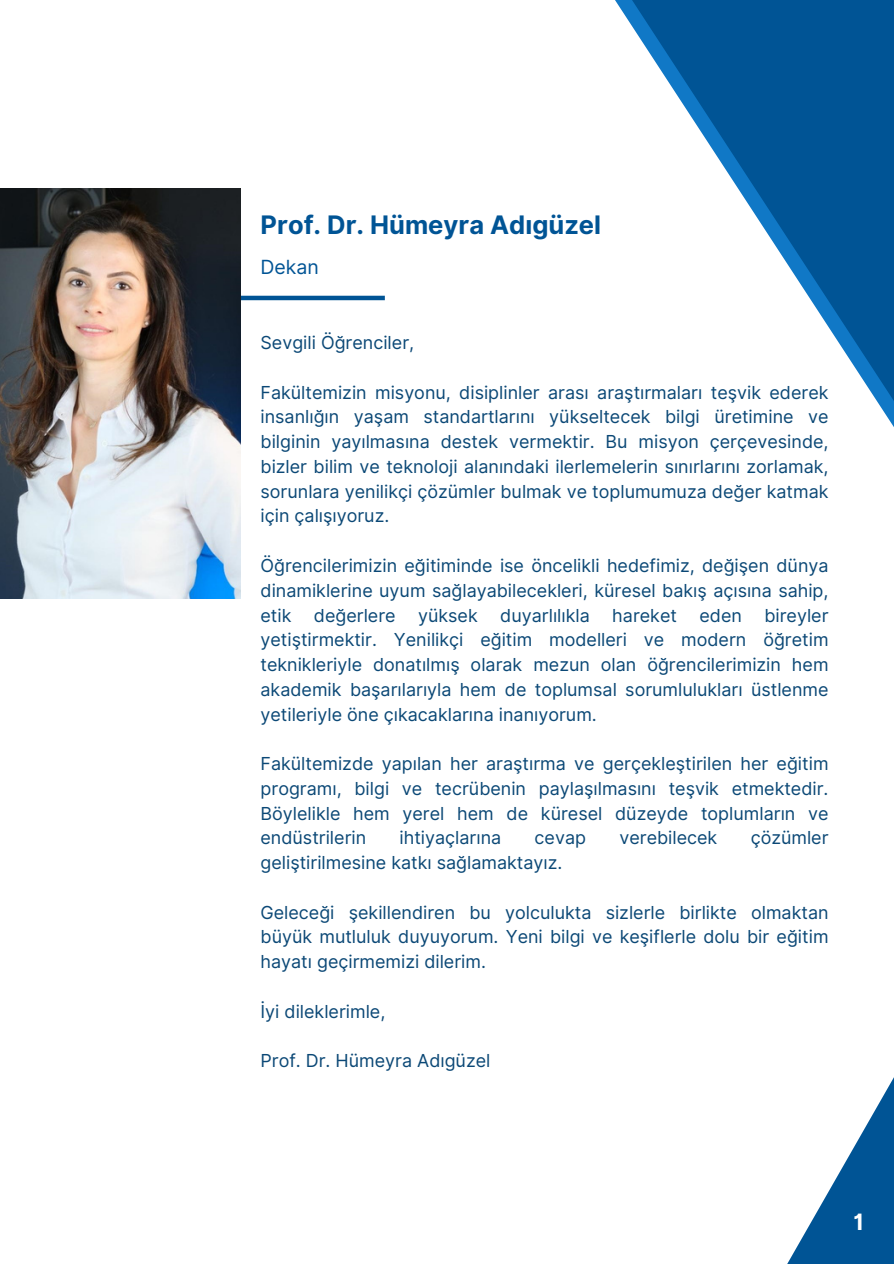
<style>
.page{position:relative;width:894px;height:1264px;background:#fff}
.page>*{position:absolute;margin:0;border:0;box-sizing:border-box;transform-origin:0 0}
.t1{font:700 25.5px "Inter";color:#005495}
.t2{font:700 22.5px "Inter";color:#fff}
.t3{font:19.5px "Inter";color:#005495}
.t4{font:17.85px/24.8px "Inter";color:#0b4876;text-align:justify}
</style>
<div class="page">
<hr style="left:99px;top:296px;width:286px;height:4px;background:#005495">
<svg style="left:615px;top:0;width:278px;height:426px"></svg>
<img style="left:0;top:189px;width:241px;height:409px">
<svg style="left:788px;top:1079px;width:105px;height:184px"></svg>
<p class="t1" style="left:260px;top:209px;width:342px">Prof. Dr. Hümeyra Adıgüzel</p>
<p class="t3" style="left:260px;top:255px;width:60px">Dekan</p>
<p class="t4" style="left:260px;top:330px;width:155px">Sevgili Öğrenciler,</p>
<h1 class="t4" style="left:260px;top:380px;width:569px">Fakültemizin misyonu, disiplinler arası araştırmaları teşvik ederek insanlığın yaşam standartlarını yükseltecek bilgi üretimine ve bilginin yayılmasına destek vermektir. Bu misyon çerçevesinde, bizler bilim ve teknoloji alanındaki ilerlemelerin sınırlarını zorlamak, sorunlara yenilikçi çözümler bulmak ve toplumumuza değer katmak için çalışıyoruz.</h1>
<p class="t4" style="left:260px;top:553px;width:569px">Öğrencilerimizin eğitiminde ise öncelikli hedefimiz, değişen dünya dinamiklerine uyum sağlayabilecekleri, küresel bakış açısına sahip, etik</p>
<p class="t4" style="left:260px;top:602px;width:569px;text-indent:503px">bireyler yetiştirmektir. Yenilikçi eğitim modelleri ve modern öğretim teknikleriyle donatılmış olarak mezun olan öğrencilerimizin hem akademik başarılarıyla hem de toplumsal sorumlulukları üstlenme yetileriyle öne çıkacaklarına inanıyorum.</p>
<p class="t4" style="left:260px;top:751px;width:569px">Fakültemizde yapılan her araştırma ve gerçekleştirilen her eğitim programı, bilgi ve tecrübenin paylaşılmasını teşvik etmektedir.<br>Böylelikle hem yerel hem de küresel düzeyde toplumların ve endüstrilerin</p>
<p class="t4" style="left:314px;top:602px;width:83px">değerlere</p>
<p class="t4" style="left:418px;top:602px;width:61px">yüksek</p>
<p class="t4" style="left:500px;top:602px;width:91px">duyarlılıkla</p>
<p class="t4" style="left:612px;top:602px;width:66px">hareket</p>
<p class="t4" style="left:699px;top:602px;width:44px">eden</p>
<p class="t4" style="left:399px;top:825px;width:103px">ihtiyaçlarına</p>
<p class="t4" style="left:534px;top:825px;width:53px">cevap</p>
<p class="t4" style="left:619px;top:825px;width:99px">verebilecek</p>
<p class="t4" style="left:750px;top:825px;width:79px">çözümler</p>
<p class="t4" style="left:260px;top:850px;width:303px">geliştirilmesine katkı sağlamaktayız.</p>
<p class="t4" style="left:260px;top:899px;width:569px">Geleceği şekillendiren bu yolculukta sizlerle birlikte olmaktan büyük mutluluk duyuyorum. Yeni bilgi ve keşiflerle dolu bir eğitim hayatı geçirmemizi dilerim.</p>
<p class="t4" style="left:260px;top:998px;width:126px">İyi dileklerimle,</p>
<p class="t4" style="left:260px;top:1048px;width:231px">Prof. Dr. Hümeyra Adıgüzel</p>
<p class="t2" style="left:853px;top:1208px;width:12px">1</p>
</div>
